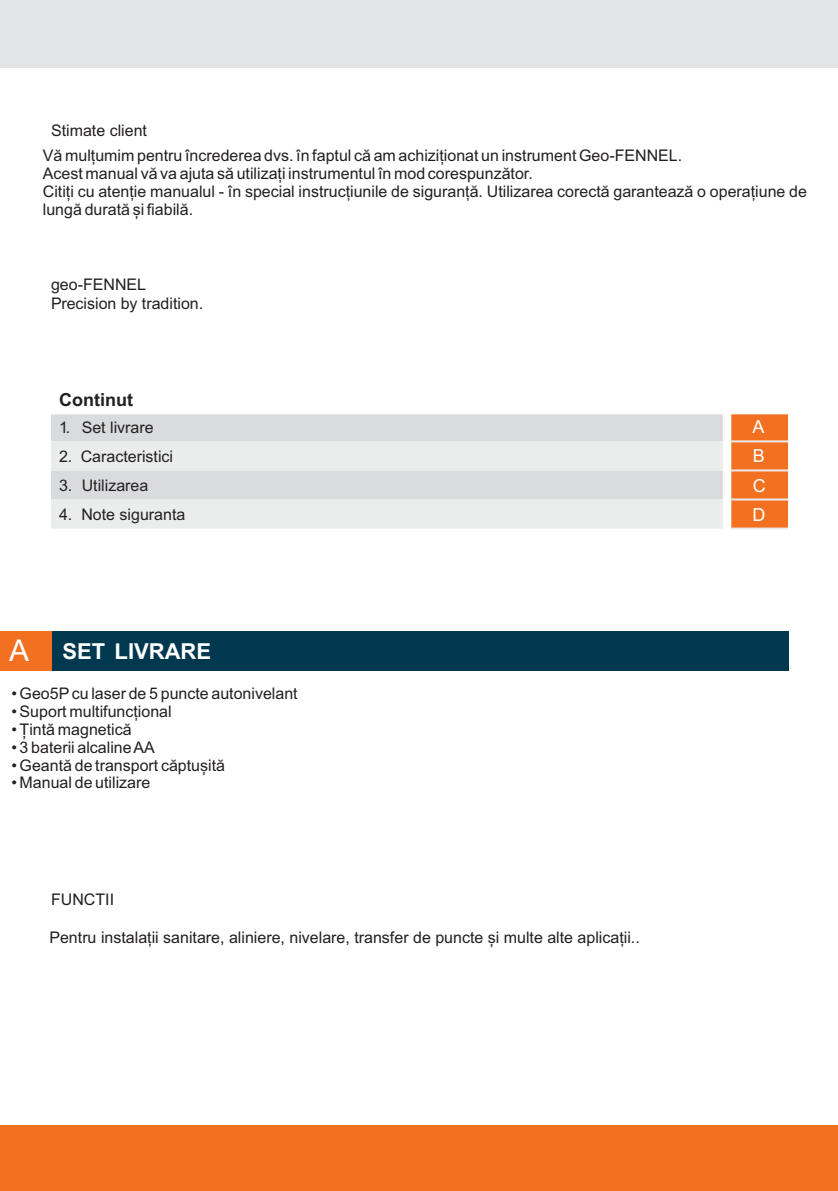
<style>
.page{position:relative;width:838px;height:1191px;background:#fff}
.page>*{position:absolute;margin:0;border:0;box-sizing:border-box;transform-origin:0 0}
.t1{font:700 22px "Arial";color:#fff}
.t2{font:700 18px "Arial";color:#231f20}
.t3{font:18px "Arial";color:#fff}
.t4{font:16px/17.8px "Arial";color:#231f20}
.s1{font-weight:400;font-size:30px}
</style>
<div class="page">
<div style="left:0;top:1125px;width:838px;height:65px;background:#f37021"></div>
<div style="left:0;top:0;width:838px;height:67px;background:#e3e4e5"></div>
<div style="left:51px;top:414px;width:672px;height:27px;background:#dadbdd"></div>
<div style="left:731px;top:414px;width:57px;height:113px;background:#f37021"></div>
<svg style="left:51px;top:441px;width:672px;height:87px;background:#e5e6e7"></svg>
<hr style="left:731px;top:440px;width:57px;height:2px;background:#ebecec">
<hr style="left:731px;top:469px;width:57px;height:2px;background:#ebecec">
<hr style="left:731px;top:498px;width:57px;height:2px;background:#ebecec">
<hr style="left:731px;top:527px;width:57px;height:2px;background:#ebecec">
<div style="left:51px;top:630px;width:737px;height:40px;background:#00384f"></div>
<div style="left:0;top:630px;width:51px;height:40px;background:#f37021"></div>
<p class="t4" style="left:51px;top:123px;width:98px">Stimate client</p>
<p class="t4" style="left:43px;top:148px;width:766px">Vă mulțumim pentru încrederea dvs. în faptul că am achiziționat un instrument Geo-FENNEL.<br>Acest manual vă va ajuta să utilizați instrumentul în mod corespunzător.<br>Citiți cu atenție manualul - în special instrucțiunile de siguranță. Utilizarea corectă garantează o operațiune de lungă durată și fiabilă.</p>
<p class="t4" style="left:51px;top:276px;width:154px;line-height:19.2px">geo-FENNEL<br>Precision by tradition.</p>
<p class="t2" style="left:59px;top:393px;width:75px">Continut</p>
<p class="t4" style="left:59px;top:419px;width:96px">1. Set livrare</p>
<p class="t3" style="left:753px;top:420px;width:14px">A</p>
<p class="t4" style="left:59px;top:448px;width:116px">2. Caracteristici</p>
<p class="t3" style="left:753px;top:449px;width:14px">B</p>
<p class="t4" style="left:59px;top:477px;width:91px">3. Utilizarea</p>
<p class="t3" style="left:753px;top:478px;width:14px">C</p>
<p class="t4" style="left:59px;top:506px;width:128px">4. Note siguranta</p>
<p class="t3" style="left:753px;top:507px;width:14px">D</p>
<h1 class="t1" style="left:9px;top:642px;width:204px"><span class="s1">A</span> SET LIVRARE</h1>
<p class="t4" style="left:11px;top:685px;width:288px">• Geo5Pcu laser de 5 puncte autonivelant</p>
<p class="t4" style="left:11px;top:703px;width:162px">• Suport multifuncțional</p>
<p class="t4" style="left:11px;top:721px;width:122px">• Țintă magnetică</p>
<p class="t4" style="left:11px;top:739px;width:145px">• 3 baterii alcaline AA</p>
<p class="t4" style="left:11px;top:757px;width:215px">• Geantă de transport căptușită</p>
<p class="t4" style="left:11px;top:775px;width:140px">• Manual de utilizare</p>
<p class="t4" style="left:51px;top:891px;width:65px">FUNCTII</p>
<p class="t4" style="left:49px;top:929px;width:592px">Pentru instalații sanitare, aliniere, nivelare, transfer de puncte și multe alte aplicații..</p>
</div>
